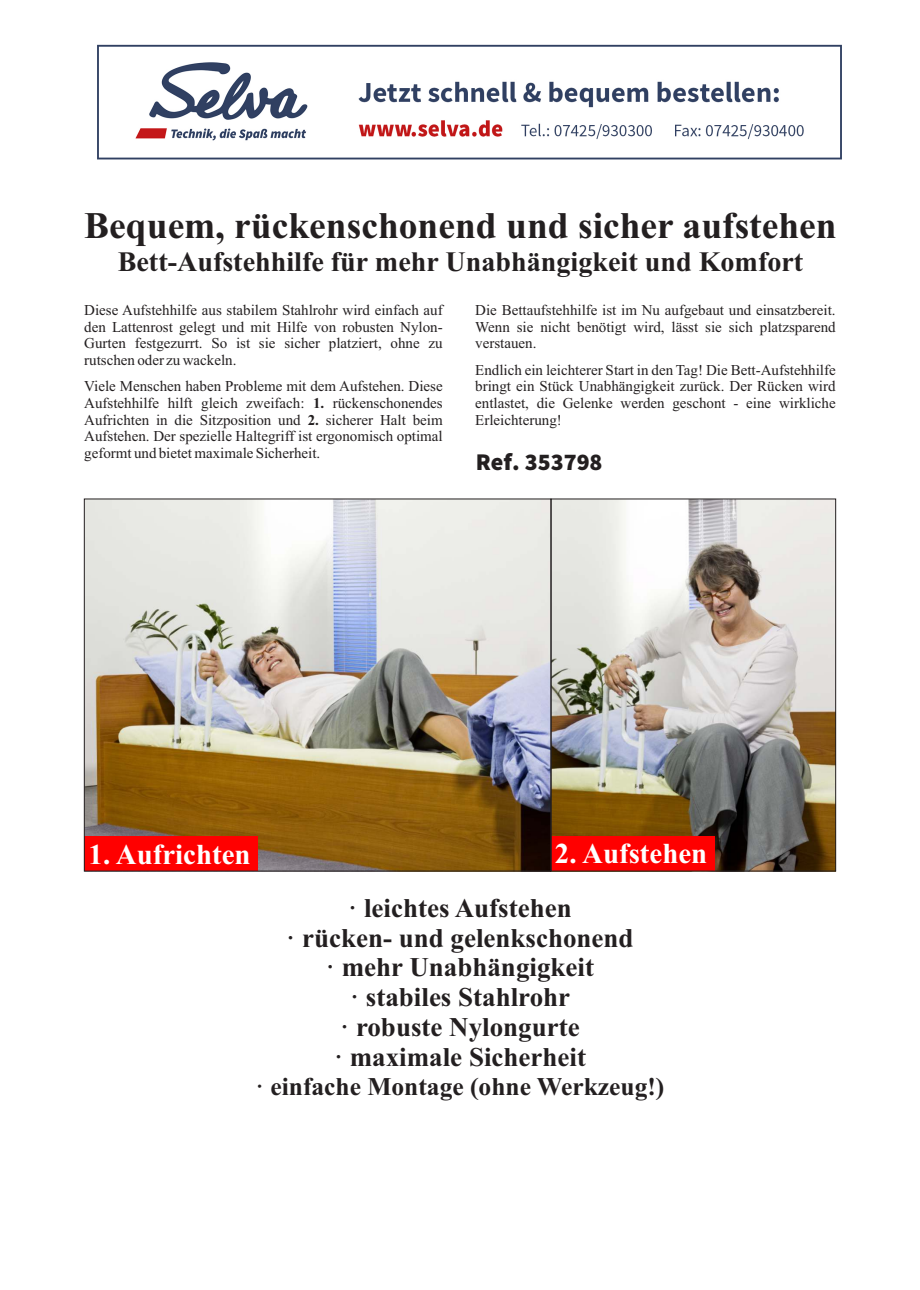
<style>
.page{position:relative;width:920px;height:1290px;background:#fff}
.page>*{position:absolute;margin:0;border:0;box-sizing:border-box;transform-origin:0 0}
.t1{font:700 37.5px "Times New Roman";color:#231f20}
.t2{font:700 28.95px "Times New Roman";color:#fff}
.t3{font:700 28.05px "Times New Roman";color:#231f20}
.t4{font:700 27px/29.8px "Times New Roman";color:#231f20;text-align:center}
.t5{font:700 25.5px "Times New Roman";color:#231f20}
.t6{font:900 24px "Source Sans Pro";color:#231f20}
.t7{font:15px/16.6px "Times New Roman";color:#231f20;text-align:justify}
.s1{font-weight:700}
</style>
<div class="page">
<img style="left:86px;top:501px;width:748px;height:368px">
<div style="left:84px;top:836px;width:174px;height:35px;background:#f00"></div>
<div style="left:551px;top:836px;width:163px;height:35px;background:#f00"></div>
<div style="left:551px;top:499px;width:285px;height:372px;border:1px solid #231f20"></div>
<img style="left:97px;top:44px;width:745px;height:116px">
<h1 class="t1" style="left:84px;top:212px;width:754px">Bequem, rückenschonend und sicher aufstehen</h1>
<h3 class="t3" style="left:118px;top:252px;width:687px">Bett-Aufstehhilfe für mehr Unabhängigkeit und Komfort</h3>
<p class="t7" style="left:84px;top:303px;width:360px">Diese Aufstehhilfe aus stabilem Stahlrohr wird einfach auf den Lattenrost gelegt und mit Hilfe von robusten Nylon-Gurten festgezurrt. So ist sie sicher platziert, ohne zu rutschen oder zu wackeln.</p>
<p class="t7" style="left:84px;top:379px;width:360px">Viele Menschen haben Probleme mit dem Aufstehen. Diese Aufstehhilfe hilft gleich zweifach: <span class="s1">1.</span> rückenschonendes Aufrichten in die Sitzposition und <span class="s1">2.</span> sicherer Halt beim Aufstehen. Der spezielle Haltegriff ist ergonomisch optimal geformt und bietet maximale Sicherheit.</p>
<p class="t7" style="left:475px;top:303px;width:362px">Die Bettaufstehhilfe ist im Nu aufgebaut und einsatzbereit.<br>Wenn sie nicht benötigt wird, lässt sie sich platzsparend verstauen.</p>
<p class="t7" style="left:475px;top:363px;width:362px">Endlich ein leichterer Start in den Tag! Die Bett-Aufstehhilfe bringt ein Stück Unabhängigkeit zurück. Der Rücken wird entlastet, die Gelenke werden geschont - eine wirkliche Erleichterung!</p>
<h3 class="t6" style="left:476px;top:446px;width:128px">Ref. 353798</h3>
<h2 class="t2" style="left:89px;top:844px;width:164px">1. Aufrichten</h2>
<h2 class="t2" style="left:555px;top:844px;width:154px">2. Aufstehen</h2>
<h3 class="t4" style="left:286px;top:895px;width:349px">· leichtes Aufstehen<br>· rücken- und gelenkschonend · mehr Unabhängigkeit<br>· stabiles Stahlrohr<br>· robuste Nylongurte<br>· maximale Sicherheit</h3>
<h3 class="t5" style="left:256px;top:1077px;width:410px">· einfache Montage (ohne Werkzeug!)</h3>
</div>
